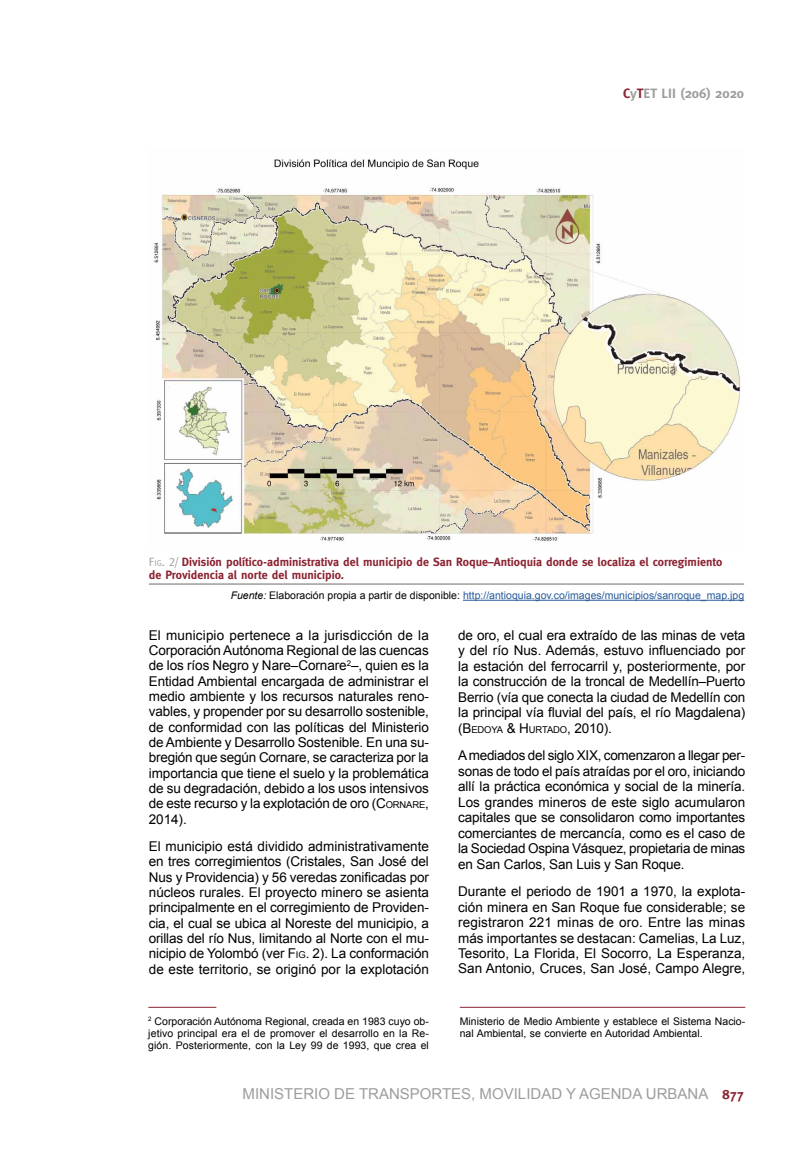
<style>
.page{position:relative;width:808px;height:1149px;background:#fff}
.page>*{position:absolute;margin:0;border:0;box-sizing:border-box;transform-origin:0 0}
.t1{font:15px "Arial";color:#9d9d9c}
.t2{font:13.5px/15.3px "Arial";letter-spacing:-.01em;color:#000;text-align:justify}
.t3{font:700 13.5px "Meta";color:#9d9d9c}
.t4{font:700 12px/13.2px "Meta";color:#8b2332}
.t5{font:10.5px/12px "Arial";color:#000;text-align:justify}
.t6{font:10.5px "Arial";color:#275b9b}
.t7{font:9.45px "Arial";letter-spacing:-.015em;color:#000}
.s1{color:#8b2332}
.s2{font-family:"Meta Caps";font-weight:400;color:#9d9d9c}
.s3{font-family:"Meta Caps";font-weight:400;font-size:8.4px;color:#9d9d9c}
.s4{font-style:italic;color:#000}
.s5{color:#000}
.s6{font-style:inherit}
.s7{font-size:9.45px}
.s8{font-size:13.5px}
.s9{font-family:"Meta";font-weight:700;font-size:13.5px;color:#8b2332}
</style>
<div class="page">
<hr style="left:148px;top:1006px;width:68px;height:1px;background:#8b2332">
<img style="left:153px;top:159px;width:588px;height:383px">
<hr style="left:149px;top:583px;width:595px;height:1px;background:#9d9d9c">
<hr style="left:463px;top:599px;width:281px;height:1px;background:#275b9b">
<hr style="left:460px;top:1006px;width:285px;height:1px;background:#8b2332">
<p class="t3" style="left:623px;top:85px;width:122px"><span class="s1">C</span>y<span class="s1">T</span>ET LII (206) 2020</p>
<p class="t4" style="left:149px;top:555px;width:575px"><span class="s2">F</span><span class="s3">ig</span><span class="s2">. 2/</span> División político-administrativa del municipio de San Roque–Antioquia donde se localiza el corregimiento de Providencia al norte del municipio.</p>
<p class="t6" style="left:231px;top:588px;width:515px"><span class="s4">Fuente:</span> <span class="s5">Elaboración propia a partir de disponible:</span> http://antioquia.gov.co/images/municipios/sanroque_map.jpg</p>
<p class="t2" style="left:149px;top:627px;width:282px">El municipio pertenece a la jurisdicción de la Corporación Autónoma Regional de las cuencas de los ríos Negro y Nare–Cornare<sup>2</sup>–, quien es la Entidad Ambiental encargada de administrar el medio ambiente y los recursos naturales reno&shy;vables, y propender por su desarrollo sostenible, de conformidad con las políticas del Ministerio de Ambiente y Desarrollo Sostenible. En una su&shy;bregión que según Cornare, se caracteriza por la importancia que tiene el suelo y la problemática de su degradación, debido a los usos intensivos de este recurso y la explotación de oro (<span class="s6">C</span><span class="s7">ORNARE</span>, 2014).</p>
<p class="t2" style="left:149px;top:838px;width:282px">El municipio está dividido administrativamente en tres corregimientos (Cristales, San José del Nus y Providencia) y 56 veredas zonificadas por núcleos rurales. El proyecto minero se asienta principalmente en el corregimiento de Providen&shy;cia, el cual se ubica al Noreste del municipio, a orillas del río Nus, limitando al Norte con el mu&shy;nicipio de Yolombó (ver <span class="s6">F</span><span class="s7">IG</span><span class="s6">.</span> 2). La conformación de este territorio, se originó por la explotación</p>
<p class="t5" style="left:148px;top:1014px;width:282px"><sup>2</sup> Corporación Autónoma Regional, creada en 1983 cuyo ob&shy;jetivo principal era el de promover el desarrollo en la Re&shy;gión. Posteriormente, con la Ley 99 de 1993, que crea el</p>
<p class="t2" style="left:458px;top:627px;width:288px">de oro, el cual era extraído de las minas de veta y del río Nus. Además, estuvo influenciado por la estación del ferrocarril y, posteriormente, por la construcción de la troncal de Medellín–Puerto Berrio (vía que conecta la ciudad de Medellín con la principal vía fluvial del país, el río Magdalena)</p>
<p class="t7" style="left:458px;top:723px;width:155px"><span class="s8">(</span><span class="s8">B</span>EDOYA <span class="s8">&amp; H</span>URTADO<span class="s8">, 2010).</span></p>
<p class="t2" style="left:458px;top:747px;width:289px">A mediados del siglo XIX, comenzaron a llegar per&shy;sonas de todo el país atraídas por el oro, iniciando allí la práctica económica y social de la minería.<br>Los grandes mineros de este siglo acumularon capitales que se consolidaron como importantes comerciantes de mercancía, como es el caso de la Sociedad Ospina Vásquez, propietaria de minas en San Carlos, San Luis y San Roque.</p>
<p class="t2" style="left:458px;top:883px;width:289px">Durante el periodo de 1901 a 1970, la explota&shy;ción minera en San Roque fue considerable; se registraron 221 minas de oro. Entre las minas más importantes se destacan: Camelias, La Luz, Tesorito, La Florida, El Socorro, La Esperanza, San Antonio, Cruces, San José, Campo Alegre,</p>
<p class="t5" style="left:460px;top:1014px;width:287px">Ministerio de Medio Ambiente y establece el Sistema Nacio&shy;nal Ambiental, se convierte en Autoridad Ambiental.</p>
<p class="t1" style="left:243px;top:1083px;width:503px">MINISTERIO DE TRANSPORTES, MOVILIDAD Y AGENDA URBANA <span class="s9">877</span></p>
</div>
